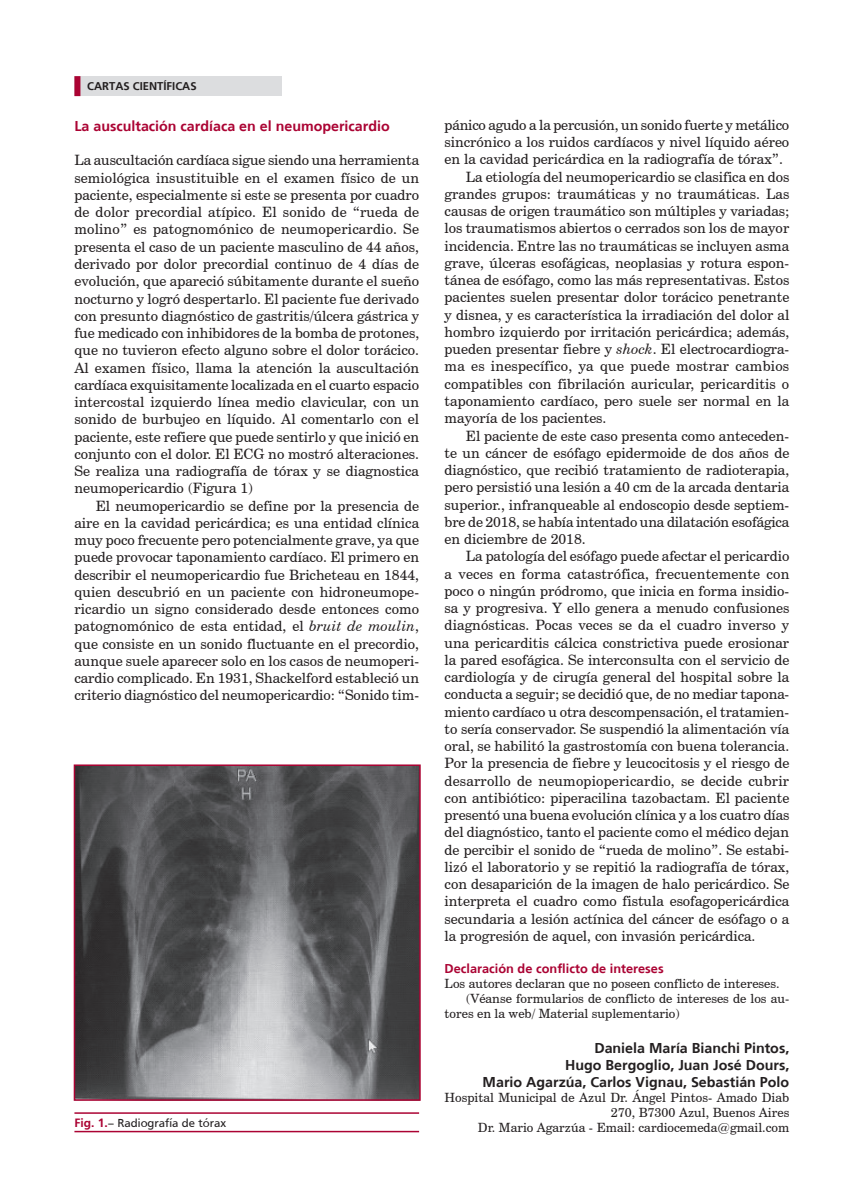
<style>
.page{position:relative;width:851px;height:1191px;background:#fff}
.page>*{position:absolute;margin:0;border:0;box-sizing:border-box;transform-origin:0 0}
.texto{font:14.25px/17.2px "Century Schoolbook BT";color:#231f20;text-align:justify}
.texto1{font:14.25px/17.2px "Century Schoolbook BT";color:#231f20;text-align:justify}
.firma{font:700 14.25px "Frutiger";color:#231f20}
.subtit1n{font:700 14.25px "Frutiger";color:#ab0333}
.texto-firma{font:12.75px/15px "Century Schoolbook BT";color:#231f20;text-align:right}
.texto2{font:12.75px/15px "Century Schoolbook BT";color:#231f20}
.texto3{font:12.75px "Century Schoolbook BT";color:#231f20}
.subtit2n{font:700 12.75px "Frutiger";color:#ab0333}
.epigrafe{font:12px "Frutiger";color:#231f20}
.seccion{font:700 11.25px "Frutiger";color:#231f20}
.t1{font:300 10.5px "Frutiger";letter-spacing:.015em;color:#231f20}
.s1{font-style:italic}
.s2{font-weight:700;color:#ab0333}
</style>
<div class="page">
<div style="left:74px;top:76px;width:208px;height:20px;background:#dcdddf"></div>
<div style="left:74px;top:76px;width:6px;height:20px;background:#ab0333"></div>
<hr style="left:74px;top:1112px;width:345px;height:1px;background:#ab0333">
<hr style="left:74px;top:1130px;width:345px;height:2px;background:#ab0333">
<img style="left:77px;top:767px;width:340px;height:330px">
<div style="left:74px;top:764px;width:346px;height:336px;border:2px solid #ab0333"></div>
<p class="t1" style="left:74px;top:76px;width:100px">CARTAS CIENTÍFICAS</p>
<p class="seccion" style="left:87px;top:79px;width:111px">CARTAS CIENTÍFICAS</p>
<p class="subtit1n" style="left:74px;top:118px;width:317px">La auscultación cardíaca en el neumopericardio</p>
<p class="texto1" style="left:74px;top:152px;width:346px">La auscultación cardíaca sigue siendo una herramienta semiológica insustituible en el examen físico de un paciente, especialmente si este se presenta por cuadro de dolor precordial atípico. El sonido de “rueda de molino” es patognomónico de neumopericardio. Se presenta el caso de un paciente masculino de 44 años, derivado por dolor precordial continuo de 4 días de evolución, que apareció súbitamente durante el sueño nocturno y logró despertarlo. El paciente fue derivado con presunto diagnóstico de gastritis/úlcera gástrica y fue medicado con inhibidores de la bomba de protones, que no tuvieron efecto alguno sobre el dolor torácico.<br>Al examen físico, llama la atención la auscultación cardíaca exquisitamente localizada en el cuarto espacio intercostal izquierdo línea medio clavicular, con un sonido de burbujeo en líquido. Al comentarlo con el paciente, este refiere que puede sentirlo y que inició en conjunto con el dolor. El ECG no mostró alteraciones.<br>Se realiza una radiografía de tórax y se diagnostica neumopericardio (Figura 1)</p>
<p class="texto" style="left:74px;top:497px;width:346px;text-indent:21px">El neumopericardio se define por la presencia de aire en la cavidad pericárdica; es una entidad clínica muy poco frecuente pero potencialmente grave, ya que puede provocar taponamiento cardíaco. El primero en describir el neumopericardio fue Bricheteau en 1844, quien descubrió en un paciente con hidroneumope&shy;ricardio un signo considerado desde entonces como patognomónico de esta entidad, el <span class="s1">bruit de moulin</span>, que consiste en un sonido fluctuante en el precordio, aunque suele aparecer solo en los casos de neumoperi&shy;cardio complicado. En 1931, Shackelford estableció un criterio diagnóstico del neumopericardio: “Sonido tim-</p>
<p class="epigrafe" style="left:74px;top:1115px;width:153px"><span class="s2">Fig. 1.</span>– Radiografía de tórax</p>
<p class="texto" style="left:444px;top:116px;width:346px">pánico agudo a la percusión, un sonido fuerte y metálico sincrónico a los ruidos cardíacos y nivel líquido aéreo en la cavidad pericárdica en la radiografía de tórax”.</p>
<p class="texto" style="left:444px;top:168px;width:346px;text-indent:21px">La etiología del neumopericardio se clasifica en dos grandes grupos: traumáticas y no traumáticas. Las causas de origen traumático son múltiples y variadas; los traumatismos abiertos o cerrados son los de mayor incidencia. Entre las no traumáticas se incluyen asma grave, úlceras esofágicas, neoplasias y rotura espon&shy;tánea de esófago, como las más representativas. Estos pacientes suelen presentar dolor torácico penetrante y disnea, y es característica la irradiación del dolor al hombro izquierdo por irritación pericárdica; además, pueden presentar fiebre y <span class="s1">shock</span>. El electrocardiogra&shy;ma es inespecífico, ya que puede mostrar cambios compatibles con fibrilación auricular, pericarditis o taponamiento cardíaco, pero suele ser normal en la mayoría de los pacientes.</p>
<p class="texto" style="left:444px;top:426px;width:346px;text-indent:21px">El paciente de este caso presenta como anteceden&shy;te un cáncer de esófago epidermoide de dos años de diagnóstico, que recibió tratamiento de radioterapia, pero persistió una lesión a 40 cm de la arcada dentaria superior., infranqueable al endoscopio desde septiem&shy;bre de 2018, se había intentado una dilatación esofágica en diciembre de 2018.</p>
<p class="texto" style="left:444px;top:547px;width:346px;text-indent:21px">La patología del esófago puede afectar el pericardio a veces en forma catastrófica, frecuentemente con poco o ningún pródromo, que inicia en forma insidio&shy;sa y progresiva. Y ello genera a menudo confusiones diagnósticas. Pocas veces se da el cuadro inverso y una pericarditis cálcica constrictiva puede erosionar la pared esofágica. Se interconsulta con el servicio de cardiología y de cirugía general del hospital sobre la conducta a seguir; se decidió que, de no mediar tapona&shy;miento cardíaco u otra descompensación, el tratamien&shy;to sería conservador. Se suspendió la alimentación vía oral, se habilitó la gastrostomía con buena tolerancia.<br>Por la presencia de fiebre y leucocitosis y el riesgo de desarrollo de neumopiopericardio, se decide cubrir con antibiótico: piperacilina tazobactam. El paciente presentó una buena evolución clínica y a los cuatro días del diagnóstico, tanto el paciente como el médico dejan de percibir el sonido de “rueda de molino”. Se estabi&shy;lizó el laboratorio y se repitió la radiografía de tórax, con desaparición de la imagen de halo pericárdico. Se interpreta el cuadro como fistula esofagopericárdica secundaria a lesión actínica del cáncer de esófago o a la progresión de aquel, con invasión pericárdica.</p>
<p class="subtit2n" style="left:444px;top:961px;width:220px">Declaración de conflicto de intereses</p>
<p class="texto3" style="left:444px;top:975px;width:336px">Los autores declaran que no poseen conflicto de intereses.</p>
<p class="texto2" style="left:444px;top:991px;width:346px;text-indent:21px">(Véanse formularios de conflicto de intereses de los au&shy;tores en la web/ Material suplementario)</p>
<p class="firma" style="left:594px;top:1039px;width:196px">Daniela María Bianchi Pintos,</p>
<p class="firma" style="left:565px;top:1056px;width:226px">Hugo Bergoglio, Juan José Dours,</p>
<p class="firma" style="left:482px;top:1074px;width:308px">Mario Agarzúa, Carlos Vignau, Sebastián Polo</p>
<p class="texto-firma" style="left:444px;top:1090px;width:346px">Hospital Municipal de Azul Dr. Ángel Pintos- Amado Diab<br>270, B7300 Azul, Buenos Aires</p>
<p class="texto-firma" style="left:478px;top:1120px;width:313px">Dr. Mario Agarzúa - Email: cardiocemeda@gmail.com</p>
</div>
